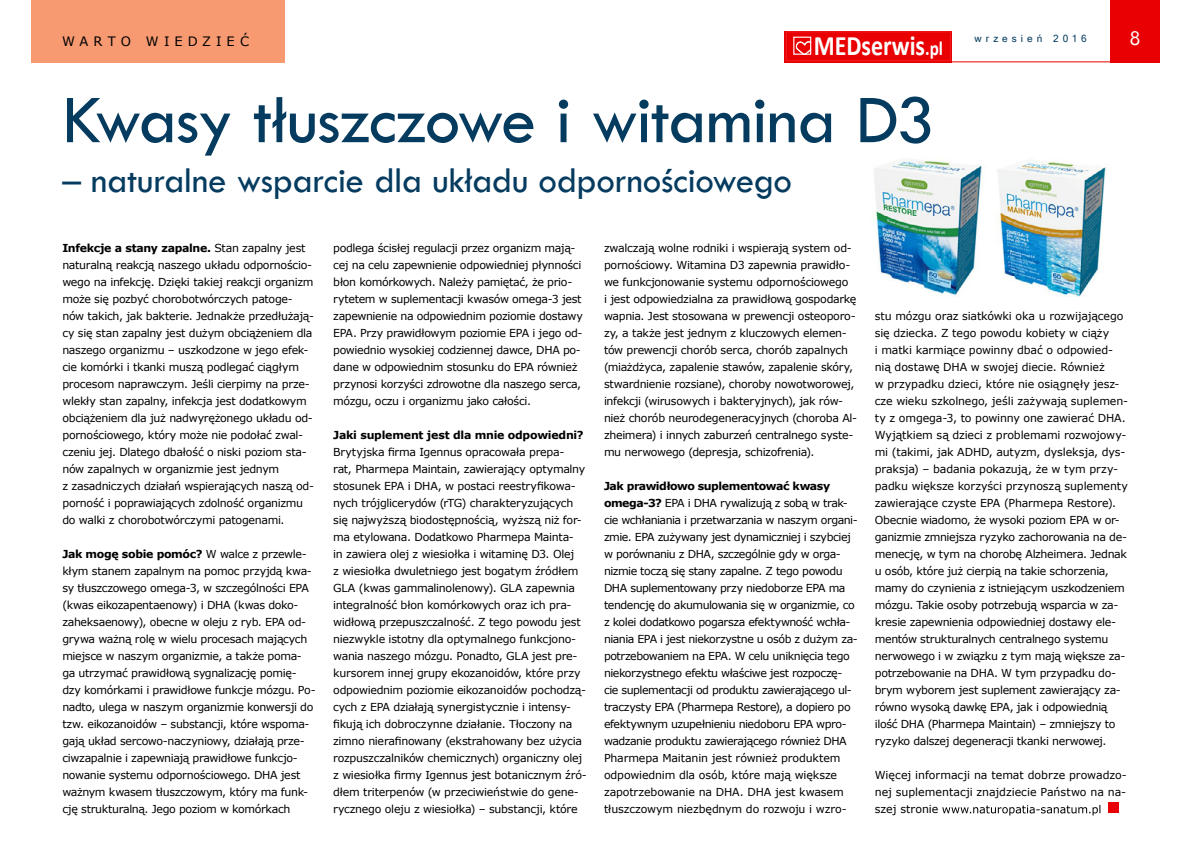
<style>
.page{position:relative;width:1191px;height:842px;background:#fff}
.page>*{position:absolute;margin:0;border:0;box-sizing:border-box;transform-origin:0 0}
.t1{font:71px "Tw Cen";letter-spacing:-.02em;color:#053b5f}
.t2{font:37px "Tw Cen";letter-spacing:-.015em;color:#053b5f}
.t3{font:700 28.3px "Calibri";color:#fff;scale:.85 1}
.t4{font:19.4px "Segoe UI";color:#fff}
.t5{font:13px "MS Reference Sans Serif";letter-spacing:.39em;color:#000}
.t6{font:11px/17px "MS Reference Sans Serif";letter-spacing:-.03em;color:#000}
.t7{font:700 11px "MS Reference Sans Serif";letter-spacing:-.02em;color:#000}
.t8{font:10px "Microsoft Sans Serif";letter-spacing:.405em;color:#053b5f}
.s1{font-size:20.2px}
.s2{font-weight:700}
</style>
<div class="page">
<div style="left:784px;top:31px;width:167px;height:31px;background:#e9060a"></div>
<div style="left:786px;top:32px;width:164px;height:29px;background:#e90003"></div>
<div style="left:786px;top:32px;width:164px;height:29px;border:1px solid #ed1d24"></div>
<div style="left:793px;top:37px;width:18px;height:18px;border:1px solid #fff"></div>
<svg style="left:795px;top:41px;width:17px;height:14px"></svg>
<div style="left:1110px;top:0;width:49px;height:62px;background:#e90003"></div>
<hr style="left:950px;top:61px;width:160px;height:1px;background:#e90003">
<div style="left:31px;top:0;width:253px;height:62px;background:#f79a72"></div>
<svg style="left:942px;top:805px;width:158px;height:10px"></svg>
<div style="left:1108px;top:803px;width:10px;height:10px;background:#e90003"></div>
<img style="left:874px;top:158px;width:234px;height:139px">
<p class="t5" style="left:62px;top:33px;width:188px">WARTO WIEDZIEĆ</p>
<h3 class="t4" style="left:1129px;top:23px;width:12px">8</h3>
<p class="t8" style="left:974px;top:32px;width:114px">wrzesień 2016</p>
<h3 class="t3" style="left:813px;top:27px;width:154px">MEDserwis<span class="s1">.pl</span></h3>
<h1 class="t1" style="left:62px;top:77px;width:874px">Kwasy tłuszczowe i witamina D3</h1>
<h2 class="t2" style="left:62px;top:158px;width:731px">– naturalne wsparcie dla układu odpornościowego</h2>
<p class="t6" style="left:62px;top:239px;width:253px"><span class="s2">Infekcje a stany zapalne.</span> Stan zapalny jest naturalną reakcją naszego układu odpornościo&shy;wego na infekcję. Dzięki takiej reakcji organizm może się pozbyć chorobotwórczych patoge&shy;nów takich, jak bakterie. Jednakże przedłużają&shy;cy się stan zapalny jest dużym obciążeniem dla naszego organizmu – uszkodzone w jego efek&shy;cie komórki i tkanki muszą podlegać ciągłym procesom naprawczym. Jeśli cierpimy na prze&shy;wlekły stan zapalny, infekcja jest dodatkowym obciążeniem dla już nadwyrężonego układu od&shy;pornościowego, który może nie podołać zwal&shy;czeniu jej. Dlatego dbałość o niski poziom sta&shy;nów zapalnych w organizmie jest jednym<br>z zasadniczych działań wspierających naszą od&shy;porność i poprawiających zdolność organizmu do walki z chorobotwórczymi patogenami.</p>
<p class="t6" style="left:62px;top:545px;width:255px"><span class="s2">Jak mogę sobie pomóc?</span> W walce z przewle&shy;kłym stanem zapalnym na pomoc przyjdą kwa&shy;sy tłuszczowego omega-3, w szczególności EPA (kwas eikozapentaenowy) i DHA (kwas doko&shy;zaheksaenowy), obecne w oleju z ryb. EPA od&shy;grywa ważną rolę w wielu procesach mających miejsce w naszym organizmie, a także poma&shy;ga utrzymać prawidłową sygnalizację pomię&shy;dzy komórkami i prawidłowe funkcje mózgu. Po&shy;nadto, ulega w naszym organizmie konwersji do tzw. eikozanoidów – substancji, które wspoma&shy;gają układ sercowo-naczyniowy, działają prze&shy;ciwzapalnie i zapewniają prawidłowe funkcjo&shy;nowanie systemu odpornościowego. DHA jest ważnym kwasem tłuszczowym, który ma funk&shy;cję strukturalną. Jego poziom w komórkach</p>
<p class="t6" style="left:333px;top:239px;width:251px">podlega ścisłej regulacji przez organizm mają&shy;cej na celu zapewnienie odpowiedniej płynności błon komórkowych. Należy pamiętać, że prio&shy;rytetem w suplementacji kwasów omega-3 jest zapewnienie na odpowiednim poziomie dostawy EPA. Przy prawidłowym poziomie EPA i jego od&shy;powiednio wysokiej codziennej dawce, DHA po&shy;dane w odpowiednim stosunku do EPA również przynosi korzyści zdrowotne dla naszego serca, mózgu, oczu i organizmu jako całości.</p>
<p class="t7" style="left:333px;top:428px;width:252px">Jaki suplement jest dla mnie odpowiedni?</p>
<p class="t6" style="left:333px;top:443px;width:255px">Brytyjska firma Igennus opracowała prepa-<br>rat, Pharmepa Maintain, zawierający optymalny stosunek EPA i DHA, w postaci reestryfikowa&shy;nych trójglicerydów (rTG) charakteryzujących się najwyższą biodostępnością, wyższą niż for&shy;ma etylowana. Dodatkowo Pharmepa Mainta-<br>in zawiera olej z wiesiołka i witaminę D3. Olej<br>z wiesiołka dwuletniego jest bogatym źródłem GLA (kwas gammalinolenowy). GLA zapewnia integralność błon komórkowych oraz ich pra&shy;widłową przepuszczalność. Z tego powodu jest niezwykle istotny dla optymalnego funkcjono&shy;wania naszego mózgu. Ponadto, GLA jest pre&shy;kursorem innej grupy ekozanoidów, które przy odpowiednim poziomie eikozanoidów pochodzą&shy;cych z EPA działają synergistycznie i intensy&shy;fikują ich dobroczynne działanie. Tłoczony na zimno nierafinowany (ekstrahowany bez użycia rozpuszczalników chemicznych) organiczny olej z wiesiołka firmy Igennus jest botanicznym źró&shy;dłem triterpenów (w przeciwieństwie do gene&shy;rycznego oleju z wiesiołka) – substancji, które</p>
<p class="t6" style="left:604px;top:239px;width:255px">zwalczają wolne rodniki i wspierają system od&shy;pornościowy. Witamina D3 zapewnia prawidło&shy;we funkcjonowanie systemu odpornościowego<br>i jest odpowiedzialna za prawidłową gospodarkę wapnia. Jest stosowana w prewencji osteoporo&shy;zy, a także jest jednym z kluczowych elemen&shy;tów prewencji chorób serca, chorób zapalnych (miażdżyca, zapalenie stawów, zapalenie skóry, stwardnienie rozsiane), choroby nowotworowej, infekcji (wirusowych i bakteryjnych), jak rów&shy;nież chorób neurodegeneracyjnych (choroba Al&shy;zheimera) i innych zaburzeń centralnego syste&shy;mu nerwowego (depresja, schizofrenia).</p>
<p class="t6" style="left:604px;top:477px;width:255px"><span class="s2">Jak prawidłowo suplementować kwasy omega-3?</span> EPA i DHA rywalizują z sobą w trak&shy;cie wchłaniania i przetwarzania w naszym organi&shy;zmie. EPA zużywany jest dynamiczniej i szybciej w porównaniu z DHA, szczególnie gdy w orga&shy;nizmie toczą się stany zapalne. Z tego powodu DHA suplementowany przy niedoborze EPA ma tendencję do akumulowania się w organizmie, co z kolei dodatkowo pogarsza efektywność wchła&shy;niania EPA i jest niekorzystne u osób z dużym za&shy;potrzebowaniem na EPA. W celu uniknięcia tego niekorzystnego efektu właściwe jest rozpoczę&shy;cie suplementacji od produktu zawierającego ul&shy;traczysty EPA (Pharmepa Restore), a dopiero po efektywnym uzupełnieniu niedoboru EPA wpro&shy;wadzanie produktu zawierającego również DHA Pharmepa Maitanin jest również produktem odpowiednim dla osób, które mają większe zapotrzebowanie na DHA. DHA jest kwasem tłuszczowym niezbędnym do rozwoju i wzro-</p>
<p class="t6" style="left:874px;top:307px;width:255px">stu mózgu oraz siatkówki oka u rozwijającego się dziecka. Z tego powodu kobiety w ciąży<br>i matki karmiące powinny dbać o odpowied&shy;nią dostawę DHA w swojej diecie. Również<br>w przypadku dzieci, które nie osiągnęły jesz&shy;cze wieku szkolnego, jeśli zażywają suplemen&shy;ty z omgega-3, to powinny one zawierać DHA.<br>Wyjątkiem są dzieci z problemami rozwojowy&shy;mi (takimi, jak ADHD, autyzm, dysleksja, dys&shy;praksja) – badania pokazują, że w tym przy&shy;padku większe korzyści przynoszą suplementy zawierające czyste EPA (Pharmepa Restore).<br>Obecnie wiadomo, że wysoki poziom EPA w or&shy;ganizmie zmniejsza ryzyko zachorowania na de&shy;menecję, w tym na chorobę Alzheimera. Jednak u osób, które już cierpią na takie schorzenia, mamy do czynienia z istniejącym uszkodzeniem mózgu. Takie osoby potrzebują wsparcia w za&shy;kresie zapewnienia odpowiedniej dostawy ele&shy;mentów strukturalnych centralnego systemu nerwowego i w związku z tym mają większe za&shy;potrzebowanie na DHA. W tym przypadku do&shy;brym wyborem jest suplement zawierający za&shy;równo wysoką dawkę EPA, jak i odpowiednią ilość DHA (Pharmepa Maintain) – zmniejszy to ryzyko dalszej degeneracji tkanki nerwowej.</p>
<p class="t6" style="left:874px;top:766px;width:253px;text-align:justify">Więcej informacji na temat dobrze prowadzo&shy;nej suplementacji znajdziecie Państwo na na&shy;szej stronie</p>
</div>
